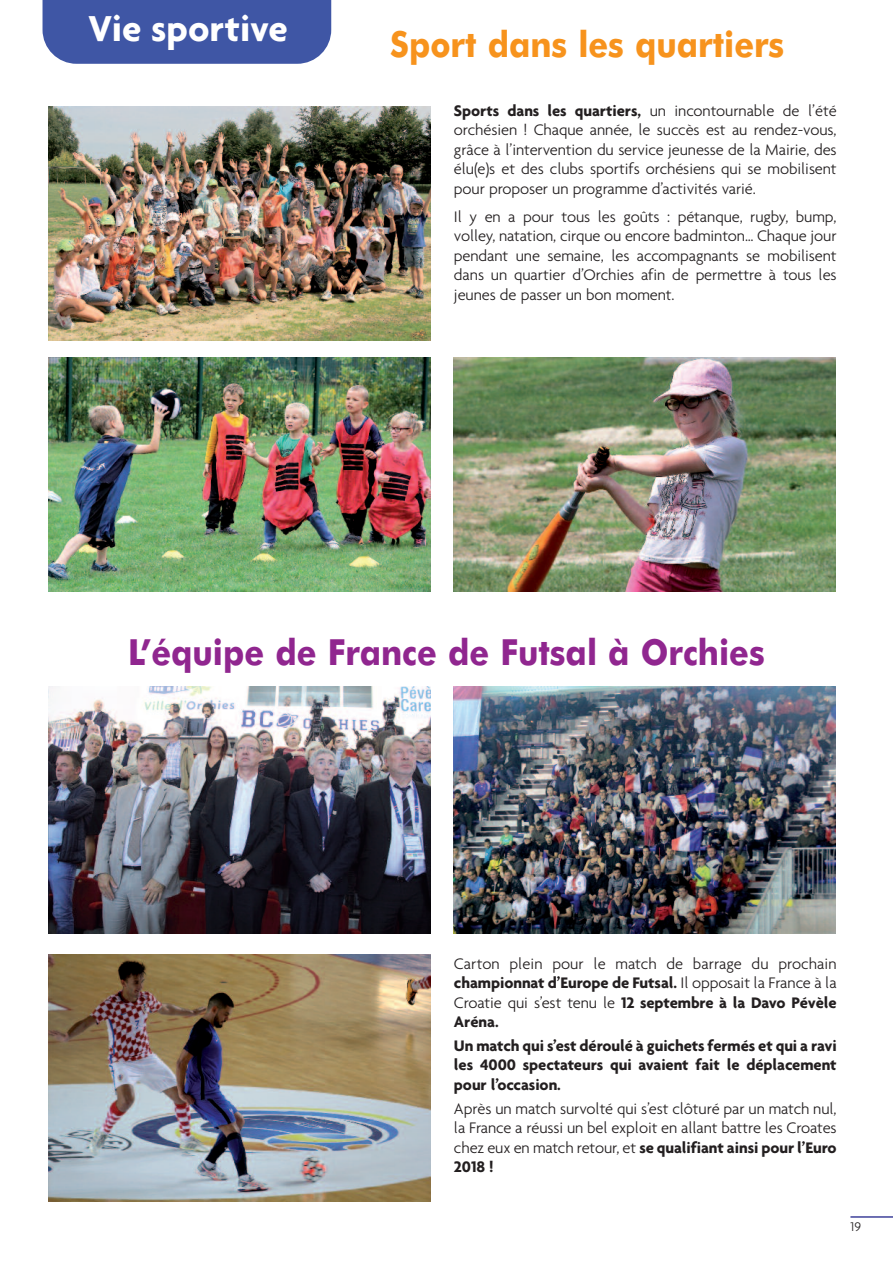
<style>
.page{position:relative;width:893px;height:1263px;background:#fff}
.page>*{position:absolute;margin:0;border:0;box-sizing:border-box;transform-origin:0 0}
.t1{font:700 39px "Agenda";color:#fff}
.t2{font:700 36px "Futura BT";color:#90268f;scale:.9 1}
.t3{font:700 36px "Futura BT";color:#f7931d;scale:.9 1}
.t4{font:300 16.5px/19.5px "Agenda";letter-spacing:-.005em;color:#231f20;text-align:justify}
.t5{font:700 16.5px/19.5px "Agenda";letter-spacing:-.005em;color:#231f20;text-align:justify}
.t6{font:300 13.5px "Agenda";color:#231f20}
.s1{font-weight:700}
</style>
<div class="page">
<div style="left:43px;top:0;width:288px;height:64px;background:#3f56a5"></div>
<img style="left:49px;top:106px;width:381px;height:234px">
<img style="left:49px;top:357px;width:381px;height:234px">
<img style="left:454px;top:357px;width:382px;height:234px">
<img style="left:49px;top:686px;width:381px;height:247px">
<img style="left:49px;top:954px;width:381px;height:247px">
<img style="left:454px;top:686px;width:382px;height:247px">
<hr style="left:850px;top:1216px;width:43px;height:2px;background:#3e419a">
<h1 class="t1" style="left:89px;top:4px;width:200px">Vie sportive</h1>
<h2 class="t3" style="left:390px;top:30px;width:439px">Sport dans les quartiers</h2>
<p class="t4" style="left:454px;top:100px;width:384px"><span class="s1">Sports dans les quartiers,</span> un incontournable de l’été orchésien ! Chaque année, le succès est au rendez-vous, grâce à l’intervention du service jeunesse de la Mairie, des élu(e)s et des clubs sportifs orchésiens qui se mobilisent pour proposer un programme d’activités varié.</p>
<p class="t4" style="left:454px;top:206px;width:384px">Il y en a pour tous les goûts : pétanque, rugby, bump, volley, natation, cirque ou encore badminton… Chaque jour pendant une semaine, les accompagnants se mobilisent dans un quartier d’Orchies afin de permettre à tous les jeunes de passer un bon moment.</p>
<h2 class="t2" style="left:128px;top:638px;width:709px">L’équipe de France de Futsal à Orchies</h2>
<p class="t4" style="left:454px;top:953px;width:384px">Carton plein pour le match de barrage du prochain <span class="s1">championnat d’Europe de Futsal.</span> Il opposait la France à la Croatie qui s’est tenu le <span class="s1">12 septembre à la Davo Pévèle Aréna.</span></p>
<p class="t5" style="left:454px;top:1035px;width:384px">Un match qui s’est déroulé à guichets fermés et qui a ravi les 4000 spectateurs qui avaient fait le déplacement pour l’occasion.</p>
<p class="t4" style="left:454px;top:1098px;width:384px">Après un match survolté qui s’est clôturé par un match nul, la France a réussi un bel exploit en allant battre les Croates chez eux en match retour, et <span class="s1">se qualifiant ainsi pour l’Euro 2018 !</span></p>
<p class="t6" style="left:850px;top:1218px;width:12px">19</p>
</div>
